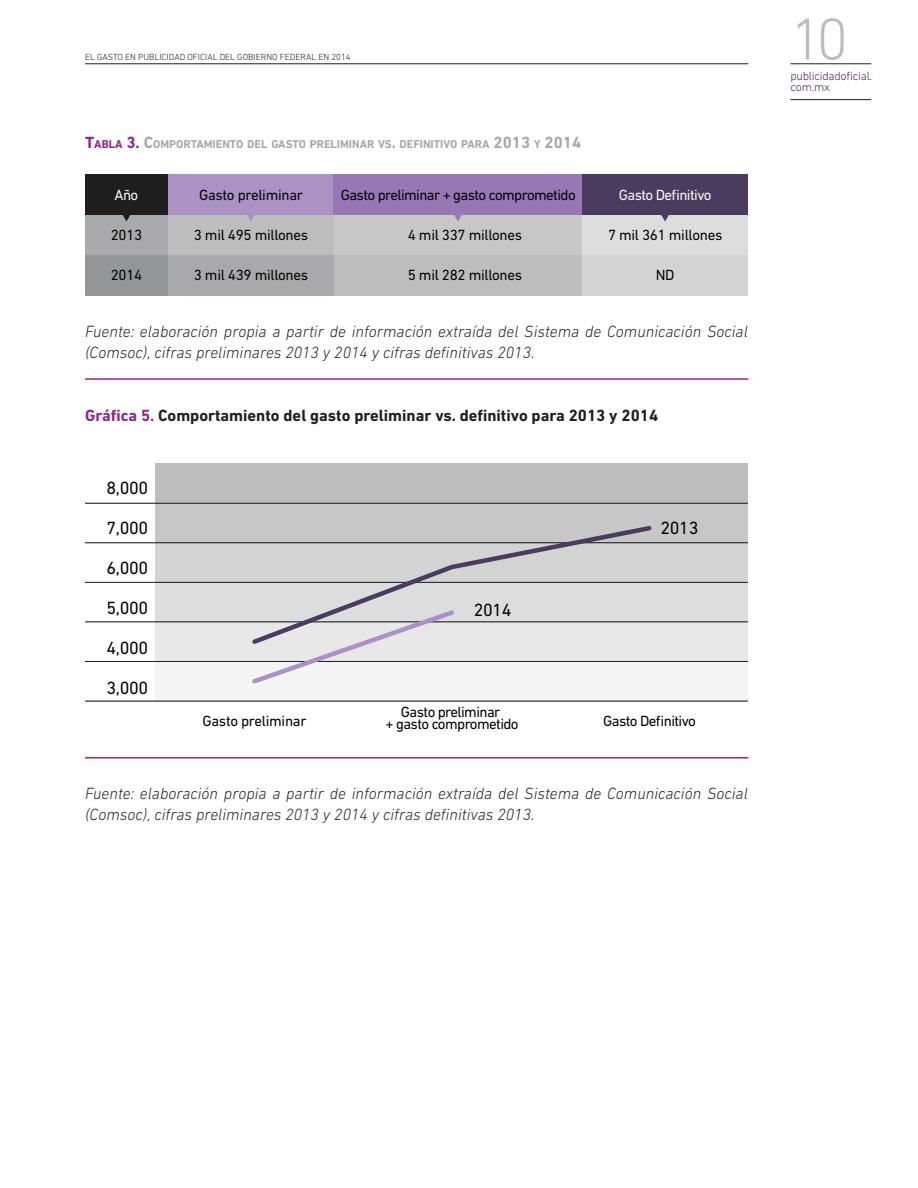
<style>
.page{position:relative;width:918px;height:1188px;background:#fff}
.page>*{position:absolute;margin:0;border:0;box-sizing:border-box;transform-origin:0 0}
.t1{font:300 60px "DIN Next LT Pro";color:#bcbdc0}
.t2{font:18px "DIN Next LT Pro";letter-spacing:-.02em;color:#040503}
.caja{font:italic 300 16.5px/21px "DIN Next LT Pro";color:#231f20}
.titulos{font:italic 300 16.5px/21px "DIN Next LT Pro";color:#231f20}
.caja-2{font:700 16.5px "DIN Next LT Pro";color:#231f20}
.t3{font:15px "DIN Next LT Pro";letter-spacing:-.02em;color:#040503}
.t4{font:15px/12px "DIN Next LT Pro";letter-spacing:-.04em;color:#040503;text-align:center}
.t5{font:15px "DIN Next LT Pro";letter-spacing:-.04em;color:#f6f8f8}
.t6{font:300 12px/11.4px "DIN Next LT Pro";letter-spacing:-.02em;color:#4e2261}
.caja-3{font:700 11.55px "DIN Next LT Pro";color:#a8a9ad}
.t7{font:300 9px "DIN Next LT Pro";color:#231f20}
.s1{font-size:16.5px;color:#90268f}
.s2{color:#90268f}
.s3{font-size:16.5px}
</style>
<div class="page">
<hr style="left:85px;top:63px;width:663px;height:1px;background:#231f20">
<hr style="left:790px;top:63px;width:81px;height:1px;background:#231f20">
<hr style="left:790px;top:99px;width:81px;height:1px;background:#231f20">
<div style="left:168px;top:174px;width:166px;height:41px;background:#ac91c4"></div>
<div style="left:334px;top:174px;width:248px;height:41px;background:#9777b5"></div>
<div style="left:582px;top:174px;width:166px;height:41px;background:#4b3b5f"></div>
<div style="left:582px;top:215px;width:166px;height:40px;background:#dcddde"></div>
<div style="left:334px;top:215px;width:248px;height:40px;background:#c7c7c8"></div>
<div style="left:168px;top:215px;width:166px;height:40px;background:#bcbdbf"></div>
<svg style="left:247px;top:215px;width:8px;height:6px"></svg>
<svg style="left:454px;top:215px;width:8px;height:6px"></svg>
<svg style="left:661px;top:215px;width:8px;height:7px"></svg>
<div style="left:85px;top:174px;width:83px;height:41px;background:#201d1e"></div>
<div style="left:85px;top:215px;width:83px;height:40px;background:#a7a9ac"></div>
<svg style="left:123px;top:215px;width:7px;height:7px"></svg>
<div style="left:582px;top:255px;width:166px;height:41px;background:#d2d3d3"></div>
<div style="left:334px;top:255px;width:248px;height:41px;background:#bcbdbf"></div>
<div style="left:168px;top:255px;width:166px;height:41px;background:#a7a9ac"></div>
<div style="left:85px;top:255px;width:83px;height:41px;background:#939698"></div>
<div style="left:156px;top:464px;width:592px;height:39px;background:#bcbdbf"></div>
<div style="left:156px;top:503px;width:592px;height:40px;background:#c7c7c8"></div>
<div style="left:156px;top:543px;width:592px;height:39px;background:#d2d3d3"></div>
<div style="left:156px;top:582px;width:592px;height:40px;background:#dcddde"></div>
<div style="left:156px;top:622px;width:592px;height:39px;background:#e8e8e9"></div>
<div style="left:156px;top:661px;width:592px;height:40px;background:#f3f5f5"></div>
<hr style="left:85px;top:701px;width:663px;height:1px;background:#201d1e">
<hr style="left:85px;top:661px;width:663px;height:1px;background:#201d1e">
<hr style="left:85px;top:582px;width:663px;height:1px;background:#201d1e">
<hr style="left:85px;top:622px;width:663px;height:1px;background:#201d1e">
<hr style="left:85px;top:542px;width:663px;height:1px;background:#201d1e">
<hr style="left:85px;top:503px;width:663px;height:1px;background:#201d1e">
<svg style="left:249px;top:526px;width:406px;height:97px"></svg>
<svg style="left:249px;top:607px;width:209px;height:77px"></svg>
<hr style="left:85px;top:757px;width:663px;height:2px;background:#90268f">
<hr style="left:85px;top:378px;width:663px;height:2px;background:#90268f">
<p class="t7" style="left:85px;top:52px;width:267px">EL GASTO EN PUBLICIDAD OFICIAL DEL GOBIERNO FEDERAL EN 2014</p>
<p class="caja-3" style="left:85px;top:137px;width:498px"><span class="s1">T</span><span class="s2">ABLA</span> <span class="s1">3.</span> <span class="s3">C</span>OMPORTAMIENTO DEL GASTO PRELIMINAR VS<span class="s3">.</span> DEFINITIVO PARA <span class="s3">2013</span> Y <span class="s3">2014</span></p>
<p class="t5" style="left:115px;top:186px;width:25px">Año</p>
<p class="t3" style="left:111px;top:226px;width:33px">2013</p>
<p class="t3" style="left:199px;top:186px;width:105px">Gasto preliminar</p>
<p class="t3" style="left:194px;top:226px;width:116px">3 mil 495 millones</p>
<p class="t4" style="left:341px;top:189px;width:237px">Gasto preliminar + gasto comprometido</p>
<p class="t3" style="left:408px;top:226px;width:116px">4 mil 337 millones</p>
<p class="t5" style="left:619px;top:186px;width:94px">Gasto Definitivo</p>
<p class="t3" style="left:608px;top:226px;width:116px">7 mil 361 millones</p>
<p class="t3" style="left:111px;top:267px;width:33px">2014</p>
<p class="t3" style="left:408px;top:267px;width:116px">5 mil 282 millones</p>
<p class="t3" style="left:194px;top:267px;width:116px">3 mil 439 millones</p>
<p class="t3" style="left:656px;top:267px;width:20px">ND</p>
<p class="caja" style="left:85px;top:321px;width:664px">Fuente: elaboración propia a partir de información extraída del Sistema de Comunicación Social (Comsoc), cifras preliminares 2013 y 2014 y cifras definitivas 2013.</p>
<p class="caja-2" style="left:85px;top:406px;width:575px"><span class="s2">Gráfica 5.</span> Comportamiento del gasto preliminar vs. definitivo para 2013 y 2014</p>
<p class="t2" style="left:107px;top:478px;width:43px">8,000</p>
<p class="t2" style="left:107px;top:518px;width:43px">7,000</p>
<p class="t2" style="left:107px;top:558px;width:43px">6,000</p>
<p class="t2" style="left:107px;top:598px;width:43px">5,000</p>
<p class="t2" style="left:107px;top:637px;width:43px">4,000</p>
<p class="t2" style="left:107px;top:677px;width:43px">3,000</p>
<p class="t2" style="left:474px;top:600px;width:39px">2014</p>
<p class="t2" style="left:661px;top:518px;width:39px">2013</p>
<p class="t3" style="left:203px;top:712px;width:105px">Gasto preliminar</p>
<p class="t4" style="left:386px;top:706px;width:135px">Gasto preliminar<br>+ gasto comprometido</p>
<p class="t4" style="left:603px;top:715px;width:94px">Gasto Definitivo</p>
<p class="titulos" style="left:85px;top:783px;width:664px">Fuente: elaboración propia a partir de información extraída del Sistema de Comunicación Social (Comsoc), cifras preliminares 2013 y 2014 y cifras definitivas 2013.</p>
<h1 class="t1" style="left:790px;top:5px;width:59px">10</h1>
<p class="t6" style="left:790px;top:70px;width:83px">publicidadoficial. com.mx</p>
</div>
